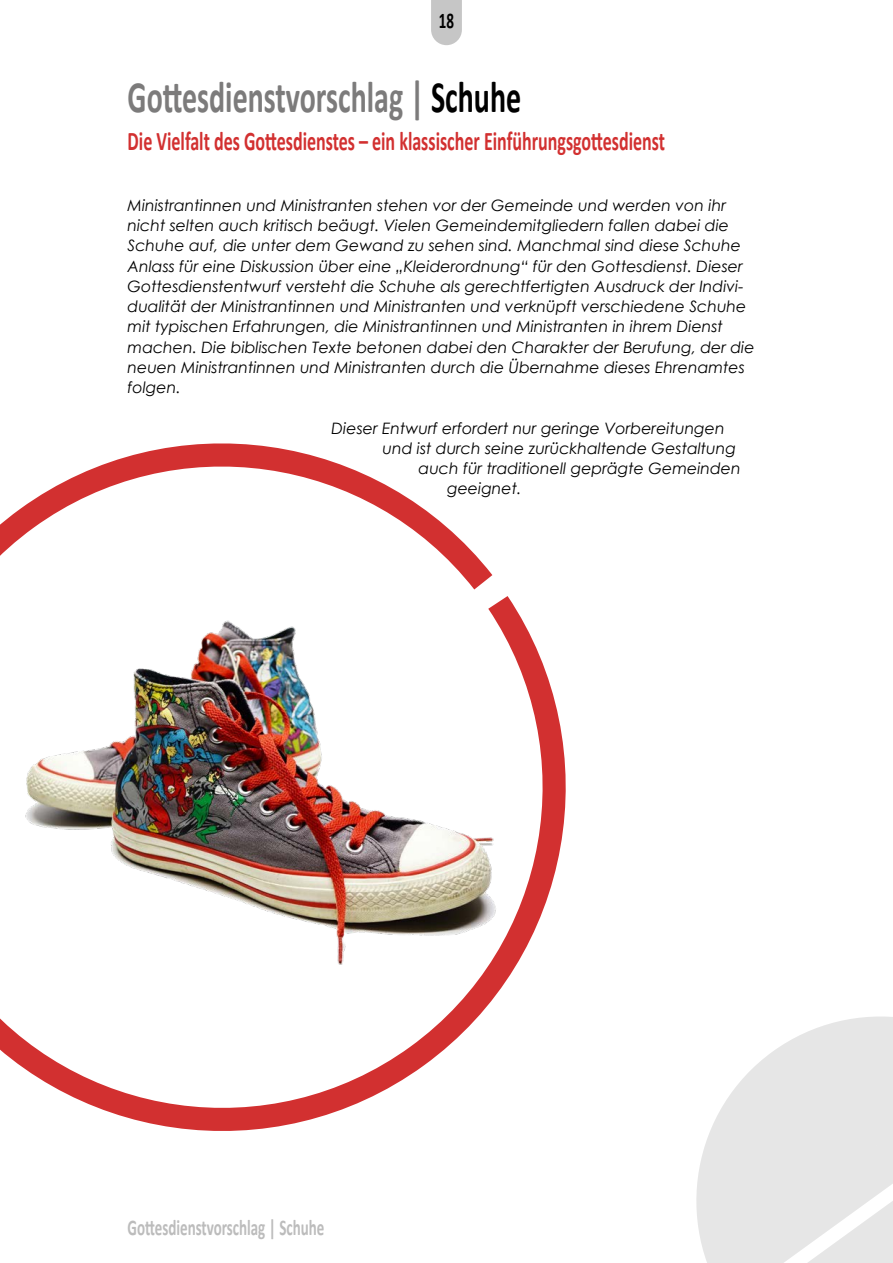
<style>
.page{position:relative;width:893px;height:1263px;background:#fff}
.page>*{position:absolute;margin:0;border:0;box-sizing:border-box;transform-origin:0 0}
.t1{font:700 45px "Calibri";color:#7c7b7b;scale:.67 1}
.t2{font:700 27px "Calibri";color:#d23030;scale:.67 1}
.t3{font:700 22.5px "Calibri";color:#bcbcbc;scale:.67 1}
.t4{font:700 22.5px "Calibri";color:#000;scale:.67 1}
.t5{font:italic 15.75px/20.2px "Century Gothic";color:#000}
.s1{color:#000}
</style>
<div class="page">
<svg style="left:431px;top:0;width:31px;height:45px"></svg>
<svg style="left:0;top:609px;width:566px;height:522px"></svg>
<img style="left:0;top:443px;width:516px;height:561px">
<svg style="left:696px;top:1016px;width:197px;height:247px;fill:#e6e6e6"></svg>
<h3 class="t4" style="left:439px;top:6px;width:24px">18</h3>
<h1 class="t1" style="left:128px;top:68px;width:589px">Gottesdienstvorschlag | <span class="s1">Schuhe</span></h1>
<h2 class="t2" style="left:128px;top:124px;width:804px">Die Vielfalt des Gottesdienstes – ein klassischer Einführungsgottesdienst</h2>
<p class="t5" style="left:128px;top:195px;width:629px">Ministrantinnen und Ministranten stehen vor der Gemeinde und werden von ihr nicht selten auch kritisch beäugt. Vielen Gemeindemitgliedern fallen dabei die Schuhe auf, die unter dem Gewand zu sehen sind. Manchmal sind diese Schuhe Anlass für eine Diskussion über eine „Kleiderordnung“ für den Gottesdienst. Dieser Gottesdienstentwurf versteht die Schuhe als gerechtfertigten Ausdruck der Indivi&shy;dualität der Ministrantinnen und Ministranten und verknüpft verschiedene Schuhe mit typischen Erfahrungen, die Ministrantinnen und Ministranten in ihrem Dienst machen. Die biblischen Texte betonen dabei den Charakter der Berufung, der die neuen Ministrantinnen und Ministranten durch die Übernahme dieses Ehrenamtes folgen.</p>
<p class="t5" style="left:332px;top:418px;width:395px">Dieser Entwurf erfordert nur geringe Vorbereitungen</p>
<p class="t5" style="left:383px;top:438px;width:355px">und ist durch seine zurückhaltende Gestaltung</p>
<p class="t5" style="left:419px;top:458px;width:324px">auch für traditionell geprägte Gemeinden</p>
<p class="t5" style="left:447px;top:478px;width:76px">geeignet.</p>
<h3 class="t3" style="left:128px;top:1213px;width:295px">Gottesdienstvorschlag | Schuhe</h3>
</div>
